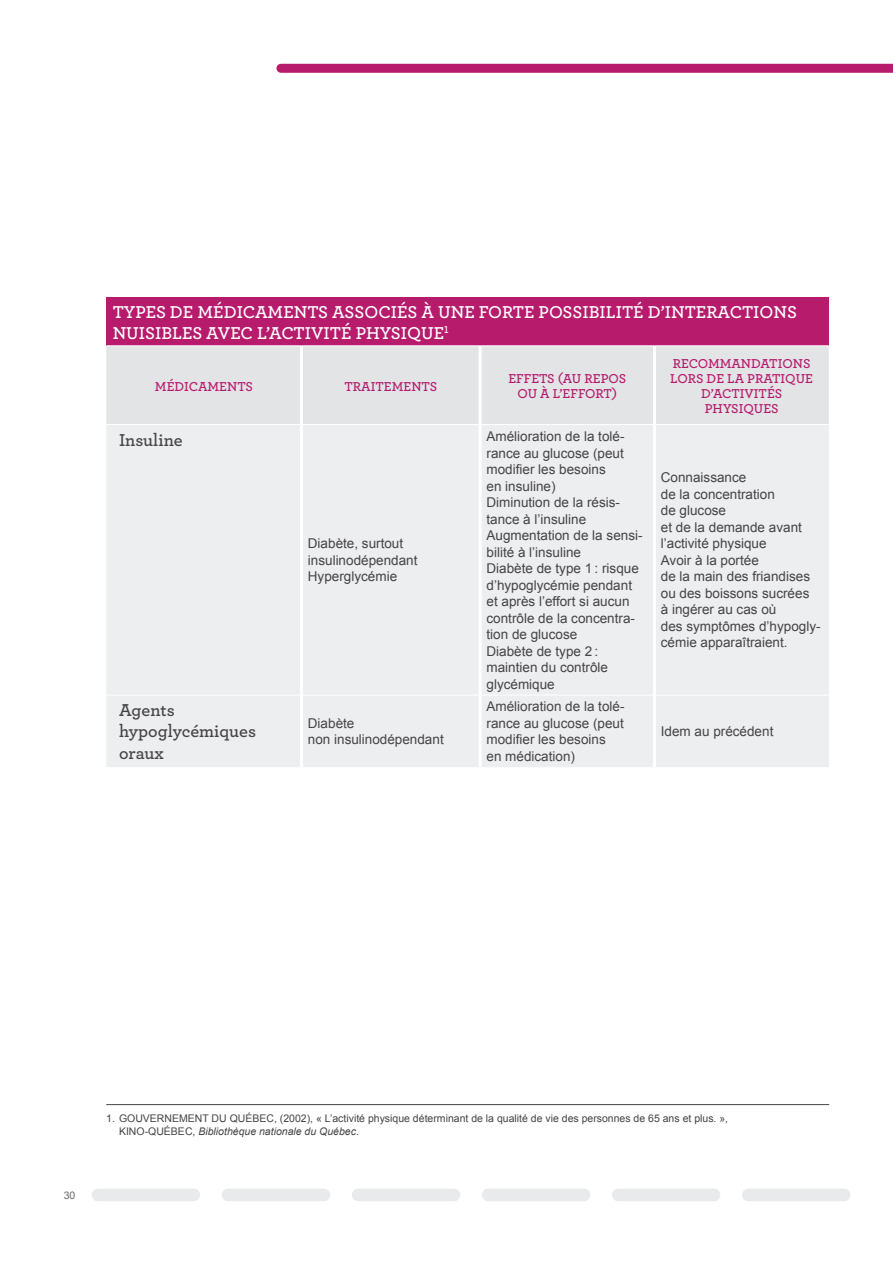
<style>
.page{position:relative;width:893px;height:1263px;background:#fff}
.page>*{position:absolute;margin:0;border:0;box-sizing:border-box;transform-origin:0 0}
.t1{font:600 18px "Archer";color:#fff}
.t2{font:600 18px/21.6px "Archer";color:#454347}
.t3{font:13.5px/16.5px "Arial";color:#454347}
.t4{font:600 13.5px/15px "Archer";color:#b61b6c}
.t5{font:10.5px/13.5px "Arial";color:#454347}
.t6{font:10.5px "Arial";color:#68676c}
.t7{font:600 10.5px "Archer";color:#fff}
.s1{font-style:italic}
</style>
<div class="page">
<div style="left:281px;top:64px;width:612px;height:9px;background:#b61b6c"></div>
<div style="left:748px;top:1188px;width:96px;height:13px;background:#e9eaeb"></div>
<div style="left:488px;top:1188px;width:96px;height:13px;background:#e9eaeb"></div>
<div style="left:228px;top:1188px;width:96px;height:13px;background:#e9eaeb"></div>
<div style="left:618px;top:1188px;width:96px;height:13px;background:#e9eaeb"></div>
<div style="left:358px;top:1188px;width:96px;height:13px;background:#e9eaeb"></div>
<div style="left:98px;top:1188px;width:96px;height:13px;background:#e9eaeb"></div>
<div style="left:106px;top:298px;width:723px;height:48px;background:#b61b6c"></div>
<div style="left:106px;top:346px;width:723px;height:78px;background:#e3e4e6"></div>
<div style="left:106px;top:425px;width:723px;height:342px;background:#edeeef"></div>
<hr style="left:300px;top:346px;width:3px;height:78px;background:#fff">
<hr style="left:479px;top:346px;width:3px;height:78px;background:#fff">
<hr style="left:653px;top:346px;width:3px;height:78px;background:#fff">
<hr style="left:106px;top:695px;width:194px;height:1px;background:#fff">
<hr style="left:303px;top:695px;width:176px;height:1px;background:#fff">
<hr style="left:482px;top:695px;width:171px;height:1px;background:#fff">
<hr style="left:656px;top:695px;width:173px;height:1px;background:#fff">
<hr style="left:653px;top:425px;width:3px;height:270px;background:#fff">
<hr style="left:653px;top:695px;width:3px;height:72px;background:#fff">
<hr style="left:479px;top:425px;width:3px;height:270px;background:#fff">
<hr style="left:479px;top:695px;width:3px;height:72px;background:#fff">
<hr style="left:300px;top:425px;width:3px;height:270px;background:#fff">
<hr style="left:300px;top:695px;width:3px;height:72px;background:#fff">
<hr style="left:106px;top:345px;width:196px;height:1px;background:#fff">
<hr style="left:302px;top:345px;width:178px;height:1px;background:#fff">
<hr style="left:480px;top:345px;width:174px;height:1px;background:#fff">
<hr style="left:654px;top:345px;width:175px;height:1px;background:#fff">
<hr style="left:106px;top:1104px;width:723px;height:1px;background:#454347">
<h1 class="t1" style="left:113px;top:299px;width:23px">TYPES</h1>
<h1 class="t1" style="left:170px;top:299px;width:67px">DE MÉDICAMENTS</h1>
<h1 class="t1" style="left:332px;top:299px;width:12px">ASSOCI</h1>
<h1 class="t1" style="left:397px;top:299px;width:54px">ÉSÀUNE</h1>
<h1 class="t1" style="left:479px;top:299px;width:12px">FORTE</h1>
<h1 class="t1" style="left:539px;top:299px;width:11px">POSSIBILIT</h1>
<h1 class="t1" style="left:633px;top:299px;width:44px">É D’INTERACTIONS</h1>
<h1 class="t1" style="left:113px;top:320px;width:11px">NUISIBLES</h1>
<h1 class="t1" style="left:206px;top:320px;width:13px">AVEC</h1>
<h1 class="t1" style="left:257px;top:320px;width:24px">L’ACTIVIT</h1>
<h1 class="t1" style="left:341px;top:320px;width:27px">É PHYSIQUE</h1>
<p class="t7" style="left:444px;top:322px;width:6px">1</p>
<p class="t4" style="left:155px;top:378px;width:30px">MÉDICAMENTS</p>
<p class="t4" style="left:344px;top:378px;width:18px">TRAITEMENTS</p>
<p class="t4" style="left:670px;top:355px;width:22px">RECOMMANDATIONS<br>LORS</p>
<p class="t4" style="left:517px;top:370px;width:77px;text-indent:40px">(AU REPOS<br>OU ÀL’EFFORT</p>
<p class="t4" style="left:508px;top:370px;width:17px">EFFETS</p>
<p class="t4" style="left:701px;top:370px;width:56px;text-indent:6px">DELAPRATIQUE<br>D’ACTIVIT</p>
<p class="t4" style="left:767px;top:385px;width:15px">ÉS</p>
<p class="t4" style="left:705px;top:400px;width:10px">PHYSIQUES</p>
<p class="t4" style="left:612px;top:385px;width:7px">)</p>
<h1 class="t2" style="left:119px;top:428px;width:65px">INSULINE</h1>
<h1 class="t2" style="left:119px;top:698px;width:139px">AGENTS<br>HYPOGLYCÉMIQUES<br>ORAUX</h1>
<p class="t3" style="left:308px;top:536px;width:111px">Diabète, surtout insulinodépendant<br>Hyperglycémie</p>
<p class="t3" style="left:308px;top:715px;width:137px">Diabète<br>non insulinodépendant</p>
<p class="t3" style="left:486px;top:428px;width:158px">Amélioration de la tolé&shy;rance au glucose (peut modifier les besoins<br>en insuline)<br>Diminution de la résis&shy;tance à l’insuline<br>Augmentation de la sensi&shy;bilité à l’insuline<br>Diabète de type 1 : risque d’hypoglycémie pendant et après l’effort si aucun contrôle de la concentra&shy;tion de glucose<br>Diabète de type 2 : maintien du contrôle glycémique</p>
<p class="t3" style="left:486px;top:698px;width:140px">Amélioration de la tolé&shy;rance au glucose (peut modifier les besoins<br>en médication)</p>
<p class="t3" style="left:661px;top:469px;width:161px">Connaissance<br>de la concentration<br>de glucose<br>et de la demande avant l’activité physique<br>Avoir à la portée<br>de la main des friandises ou des boissons sucrées<br>à ingérer au cas où<br>des symptômes d’hypogly&shy;cémie apparaîtraient.</p>
<p class="t3" style="left:661px;top:723px;width:114px">Idem au précédent</p>
<p class="t6" style="left:64px;top:1188px;width:13px">30</p>
<p class="t5" style="left:119px;top:1111px;width:611px;text-indent:-13px">1. GOUVERNEMENT DU QUÉBEC, (2002), « L’activité physique déterminant de la qualité de vie des personnes de 65 ans et plus. »,<br>KINO-QUÉBEC, <span class="s1">Bibliothèque nationale du Québec</span>.</p>
</div>
